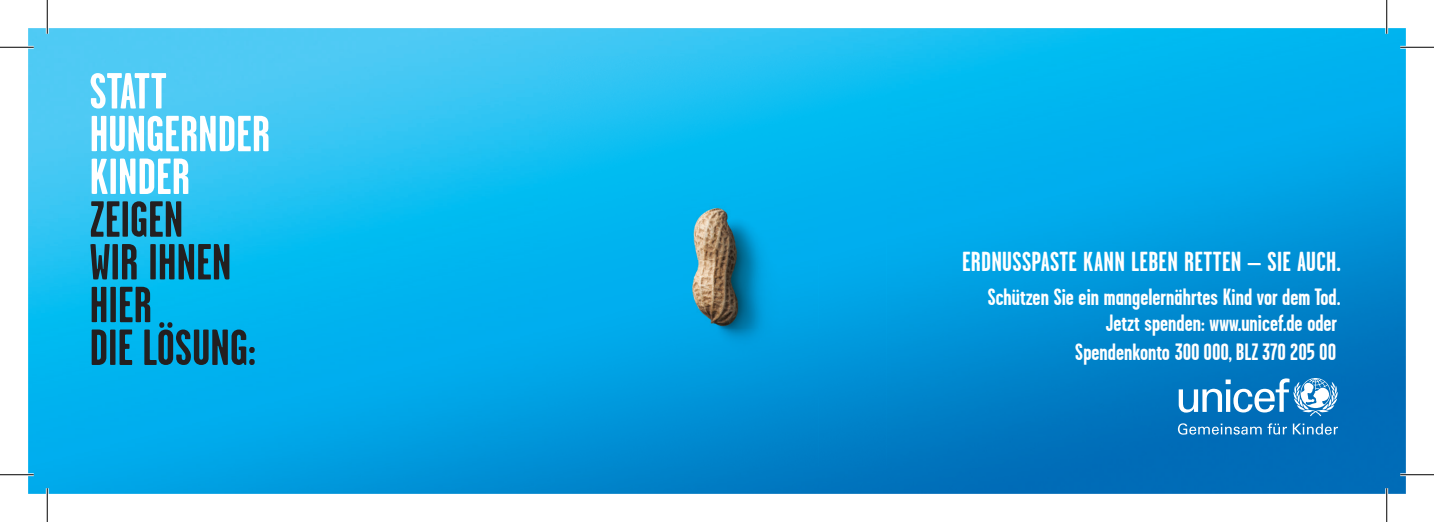
<style>
.page{position:relative;width:1434px;height:522px;background:#fff}
.page>*{position:absolute;margin:0;border:0;box-sizing:border-box;transform-origin:0 0}
.t1{font:700 50.62px/42.8px "Garage Gothic";color:#231f20}
.t2{font:700 50.62px/42.8px "Garage Gothic";color:#fff}
.t3{font:700 27.45px "Garage Gothic";letter-spacing:.01em;color:#fff}
.t4{font:700 23.62px/26.1px "Garage Gothic";color:#fff;text-align:right}
</style>
<div class="page">
<img style="left:28px;top:28px;width:1378px;height:466px">
<img style="left:549px;top:57px;width:337px;height:408px">
<svg style="left:1179px;top:378px;width:159px;height:38px"></svg>
<svg style="left:1178px;top:423px;width:109px;height:12px"></svg>
<svg style="left:1293px;top:423px;width:45px;height:12px"></svg>
<hr style="left:0;top:46px;width:34px;height:3px;background:#fff">
<hr style="left:1400px;top:46px;width:34px;height:3px;background:#fff">
<hr style="left:0;top:473px;width:34px;height:3px;background:#fff">
<hr style="left:1400px;top:473px;width:34px;height:3px;background:#fff">
<hr style="left:46px;top:0;width:3px;height:34px;background:#fff">
<hr style="left:46px;top:488px;width:3px;height:34px;background:#fff">
<hr style="left:1385px;top:0;width:3px;height:34px;background:#fff">
<hr style="left:1385px;top:488px;width:3px;height:34px;background:#fff">
<hr style="left:0;top:47px;width:34px;height:1px;background:#000">
<hr style="left:1400px;top:47px;width:34px;height:1px;background:#000">
<hr style="left:0;top:474px;width:34px;height:1px;background:#000">
<hr style="left:1400px;top:474px;width:34px;height:1px;background:#000">
<hr style="left:47px;top:0;width:1px;height:34px;background:#000">
<hr style="left:47px;top:488px;width:1px;height:34px;background:#000">
<hr style="left:1386px;top:0;width:1px;height:34px;background:#000">
<hr style="left:1386px;top:488px;width:1px;height:34px;background:#000">
<h1 class="t2" style="left:90px;top:70px;width:182px">STATT<br>HUNGERNDER<br>KINDER</h1>
<h1 class="t1" style="left:90px;top:198px;width:168px">ZEIGEN<br>WIR IHNEN<br>HIER<br>DIE LÖSUNG:</h1>
<p class="t3" style="left:962px;top:247px;width:380px">ERDNUSSPASTE KANN LEBEN RETTEN – SIE AUCH.</p>
<p class="t4" style="left:988px;top:283px;width:354px">Schützen Sie ein mangelernährtes Kind vor dem Tod.<br>Jetzt spenden: www.unicef.de oder</p>
<p class="t4" style="left:1075px;top:339px;width:262px">Spendenkonto 300 000, BLZ 370 205 00</p>
</div>
